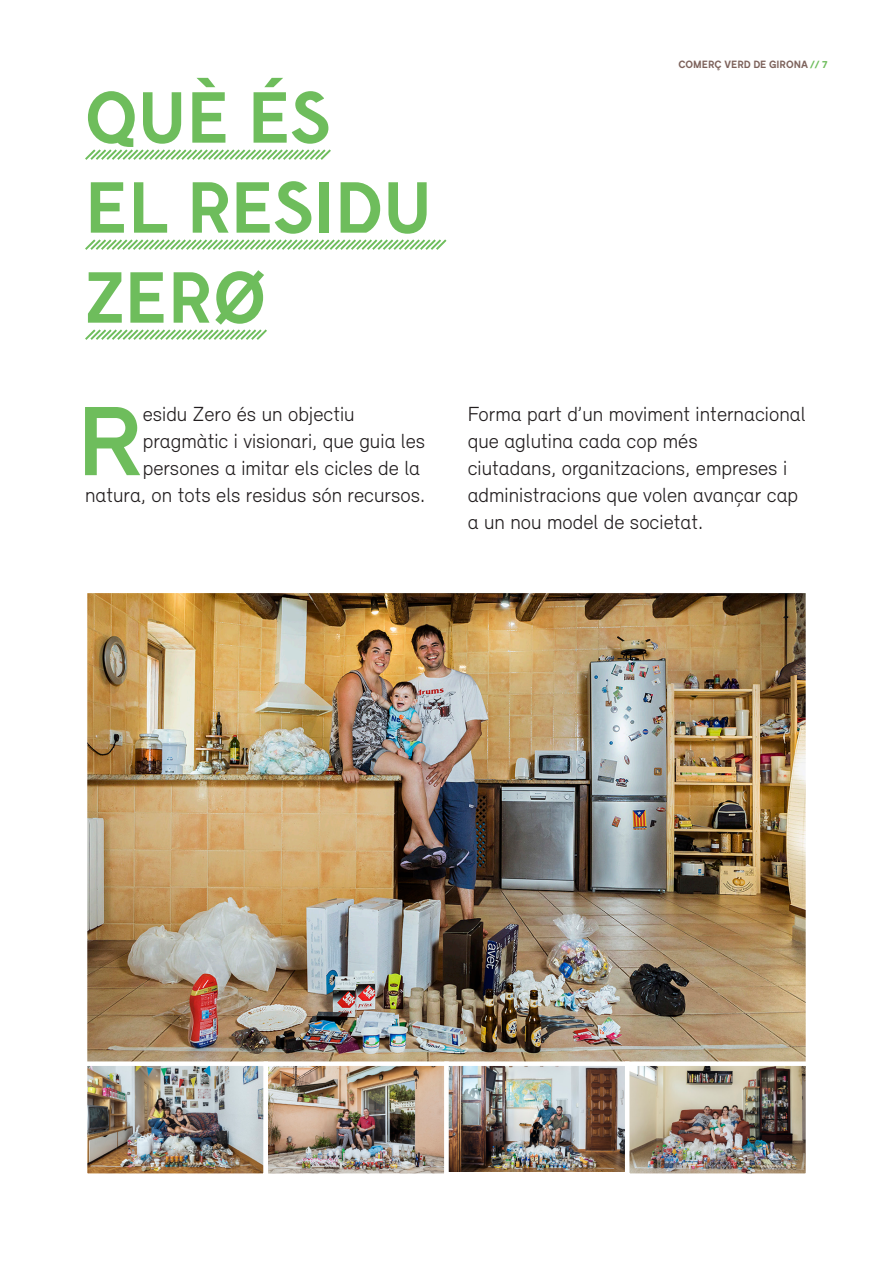
<style>
.page{position:relative;width:893px;height:1263px;background:#fff}
.page>*{position:absolute;margin:0;border:0;box-sizing:border-box;transform-origin:0 0}
.t1{font:700 101.1px "Relevant";color:#6ebd5c}
.t2{font:700 72px/90px "Rezero";color:#6ebd5c}
.t3{font:300 21px/27px "Relevant";color:#231f20}
.t4{font:700 10.5px "Rezero";color:#7d625b}
.s1{font-family:"Relevant";font-weight:900;color:#6ebd5c}
</style>
<div class="page">
<svg style="left:85px;top:149px;width:246px;height:11px"></svg>
<svg style="left:85px;top:239px;width:362px;height:11px"></svg>
<svg style="left:85px;top:329px;width:182px;height:11px"></svg>
<img style="left:88px;top:594px;width:717px;height:467px">
<div style="left:83px;top:589px;width:727px;height:526px;border:4px solid #fff"></div>
<img style="left:88px;top:1066px;width:175px;height:107px">
<div style="left:83px;top:1061px;width:185px;height:117px;border:4px solid #fff"></div>
<img style="left:268px;top:1066px;width:176px;height:107px">
<div style="left:263px;top:1061px;width:186px;height:117px;border:4px solid #fff"></div>
<img style="left:449px;top:1066px;width:175px;height:106px">
<div style="left:444px;top:1061px;width:185px;height:117px;border:4px solid #fff"></div>
<img style="left:630px;top:1066px;width:175px;height:107px">
<div style="left:625px;top:1061px;width:185px;height:117px;border:4px solid #fff"></div>
<h2 class="t2" style="left:85px;top:73px;width:348px">QUÈ ÉS<br>EL RESIDU<br>ZERØ</h2>
<h1 class="t1" style="left:78px;top:379px;width:67px">R</h1>
<p class="t3" style="left:143px;top:401px;width:214px">esidu Zero és un objectiu</p>
<p class="t3" style="left:143px;top:428px;width:284px">pragmàtic i visionari, que guia les</p>
<p class="t3" style="left:143px;top:455px;width:279px">persones a imitar els cicles de la</p>
<p class="t3" style="left:85px;top:482px;width:342px">natura, on tots els residus són recursos.</p>
<p class="t4" style="left:678px;top:59px;width:151px">COMERÇ VERD DE GIRONA <span class="s1">// 7</span></p>
<p class="t3" style="left:468px;top:401px;width:339px">Forma part d’un moviment internacional que aglutina cada cop més<br>ciutadans, organitzacions, empreses i administracions que volen avançar cap a un nou model de societat.</p>
</div>
